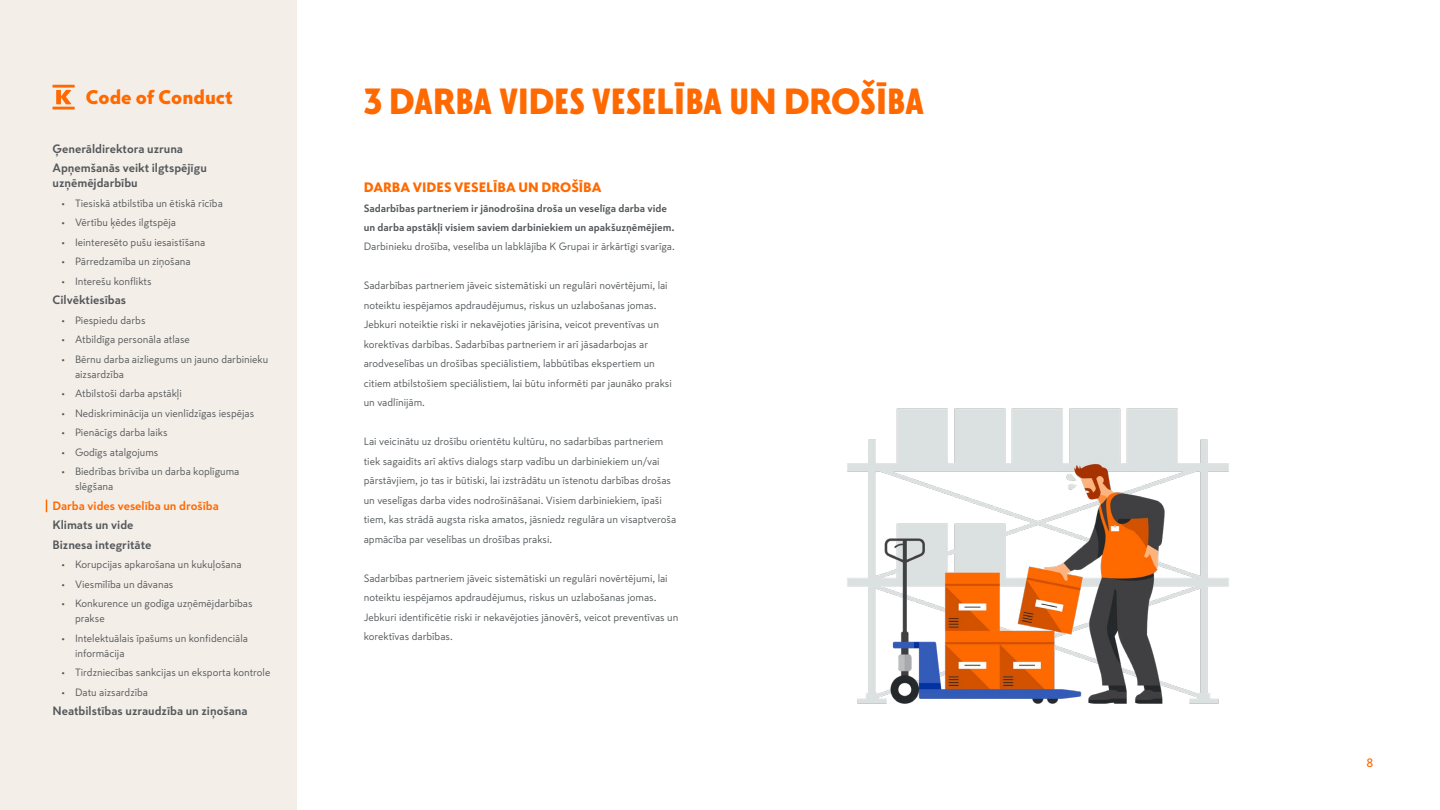
<style>
.page{position:relative;width:1440px;height:810px;background:#fff}
.page>*{position:absolute;margin:0;border:0;box-sizing:border-box;transform-origin:0 0}
.t1{font:900 36px "Skatta Sans Headline";color:#ff6900}
.t2{font:900 19.5px "Skatta Sans";color:#ff6900}
.t3{font:900 13.5px "Skatta Sans";color:#ff6900}
.t4{font:700 12px/19.5px "Skatta Sans";color:#54585a}
.t5{font:700 12px "Skatta Sans";color:#ff6900}
.t6{font:500 12px "Skatta Sans";color:#ff6900}
.t7{font:10.5px/19.5px "Skatta Sans";color:#54585a}
.t8{font:700 10.5px/19.5px "Skatta Sans";color:#54585a}
.s1{font-family:"Skatta Sans"}
</style>
<div class="page">
<img style="left:847px;top:408px;width:382px;height:296px">
<div style="left:0;top:0;width:296px;height:809px;background:#f4eee9"></div>
<svg style="left:52px;top:85px;width:23px;height:25px"></svg>
<svg style="left:46px;top:500px;width:1px;height:12px"></svg>
<h2 class="t2" style="left:86px;top:83px;width:149px">Code of Conduct</h2>
<p class="t4" style="left:52px;top:138px;width:156px">Ģenerāldirektora uzruna<br>Apņemšanās veikt ilgtspējīgu</p>
<p class="t4" style="left:52px;top:173px;width:87px">uzņēmējdarbību</p>
<p class="t7" style="left:62px;top:193px;width:163px">• Tiesiskā atbilstība un ētiskā rīcība</p>
<p class="t7" style="left:62px;top:213px;width:116px">• Vērtību ķēdes ilgtspēja</p>
<p class="t7" style="left:62px;top:232px;width:145px">• Ieinteresēto pušu iesaistīšana</p>
<p class="t7" style="left:62px;top:252px;width:131px">• Pārredzamība un ziņošana</p>
<p class="t7" style="left:62px;top:271px;width:92px">• Interešu konflikts</p>
<p class="t4" style="left:52px;top:290px;width:75px">Cilvēktiesības</p>
<p class="t7" style="left:62px;top:310px;width:85px">• Piespiedu darbs</p>
<p class="t7" style="left:62px;top:330px;width:130px">• Atbildīga personāla atlase</p>
<p class="t7" style="left:75px;top:351px;width:195px;line-height:15px;text-indent:-14px">• Bērnu darba aizliegums un jauno darbinieku aizsardzība</p>
<p class="t7" style="left:62px;top:384px;width:122px">• Atbilstoši darba apstākļi</p>
<p class="t7" style="left:62px;top:403px;width:194px">• Nediskriminācija un vienlīdzīgas iespējas</p>
<p class="t7" style="left:62px;top:423px;width:107px">• Pienācīgs darba laiks</p>
<p class="t7" style="left:62px;top:442px;width:98px">• Godīgs atalgojums</p>
<p class="t7" style="left:75px;top:464px;width:166px;line-height:15px;text-indent:-14px">• Biedrības brīvība un darba koplīguma slēgšana</p>
<p class="t5" style="left:52px;top:497px;width:168px">Darba vides veselība un drošība</p>
<p class="t4" style="left:52px;top:515px;width:100px">Klimats un vide<br>Biznesa integritāte</p>
<p class="t7" style="left:62px;top:555px;width:182px">• Korupcijas apkarošana un kukuļošana</p>
<p class="t7" style="left:62px;top:574px;width:113px">• Viesmīlība un dāvanas</p>
<p class="t7" style="left:75px;top:596px;width:179px;line-height:15px;text-indent:-14px">• Konkurence un godīga uzņēmējdarbības prakse</p>
<p class="t7" style="left:75px;top:630px;width:175px;line-height:15px;text-indent:-14px">• Intelektuālais īpašums un konfidenciāla informācija</p>
<p class="t7" style="left:62px;top:663px;width:210px">• Tirdzniecības sankcijas un eksporta kontrole</p>
<p class="t7" style="left:62px;top:682px;width:88px">• Datu aizsardzība</p>
<p class="t4" style="left:52px;top:701px;width:197px">Neatbilstības uzraudzība un ziņošana</p>
<h1 class="t1" style="left:364px;top:79px;width:562px">3 DARBA VIDES VESEL<span class="s1">Ī</span>BA UN DROŠ<span class="s1">Ī</span>BA</h1>
<p class="t3" style="left:364px;top:177px;width:239px">DARBA VIDES VESELĪBA UN DROŠĪBA</p>
<p class="t8" style="left:364px;top:198px;width:311px">Sadarbības partneriem ir jānodrošina droša un veselīga darba vide un darba apstākļi visiem saviem darbiniekiem un apakšuzņēmējiem.</p>
<p class="t7" style="left:364px;top:237px;width:313px">Darbinieku drošība, veselība un labklājība K Grupai ir ārkārtīgi svarīga.</p>
<p class="t7" style="left:364px;top:276px;width:310px">Sadarbības partneriem jāveic sistemātiski un regulāri novērtējumi, lai noteiktu iespējamos apdraudējumus, riskus un uzlabošanas jomas.<br>Jebkuri noteiktie riski ir nekavējoties jārisina, veicot preventīvas un korektīvas darbības. Sadarbības partneriem ir arī jāsadarbojas ar arodveselības un drošības speciālistiem, labbūtības ekspertiem un citiem atbilstošiem speciālistiem, lai būtu informēti par jaunāko praksi un vadlīnijām.</p>
<p class="t7" style="left:364px;top:432px;width:314px">Lai veicinātu uz drošību orientētu kultūru, no sadarbības partneriem tiek sagaidīts arī aktīvs dialogs starp vadību un darbiniekiem un/vai pārstāvjiem, jo tas ir būtiski, lai izstrādātu un īstenotu darbības drošas un veselīgas darba vides nodrošināšanai. Visiem darbiniekiem, īpaši tiem, kas strādā augsta riska amatos, jāsniedz regulāra un visaptveroša apmācība par veselības un drošības praksi.</p>
<p class="t7" style="left:364px;top:568px;width:316px">Sadarbības partneriem jāveic sistemātiski un regulāri novērtējumi, lai noteiktu iespējamos apdraudējumus, riskus un uzlabošanas jomas.<br>Jebkuri identificētie riski ir nekavējoties jānovērš, veicot preventīvas un korektīvas darbības.</p>
<p class="t6" style="left:1367px;top:755px;width:8px">8</p>
</div>
